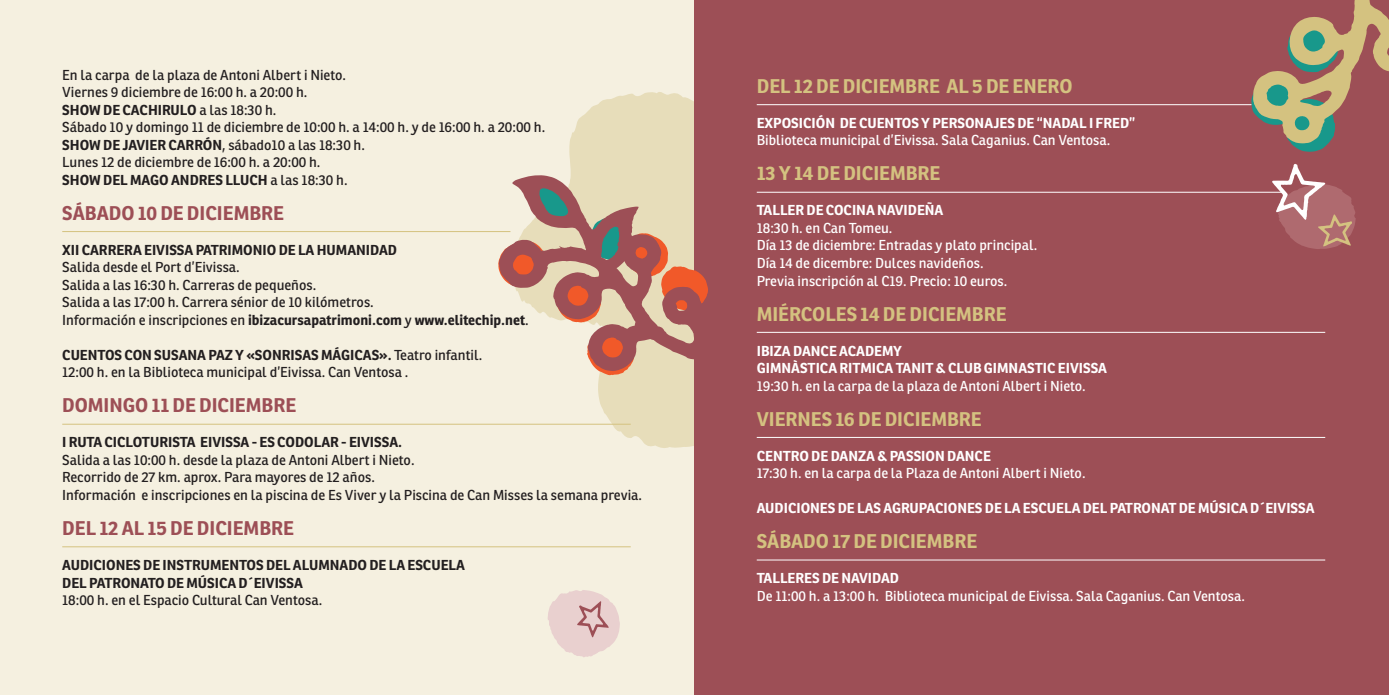
<style>
.page{position:relative;width:1389px;height:695px;background:#fff}
.page>*{position:absolute;margin:0;border:0;box-sizing:border-box;transform-origin:0 0}
.t1{font:700 19.25px "Ronnia";color:#d4c280}
.t2{font:700 19.25px "Ronnia";color:#9d4f56}
.Cuerpo_de_texto{font:14px "Ronnia";color:#231f20}
.t3{font:14px "Ronnia";color:#fff}
.Texto_preformateado{font:700 14px "Ronnia";color:#231f20}
.t4{font:700 14px "Ronnia";color:#fff}
.Texto_preformateado-2{font:14px "Ronnia";color:#231f20}
.s1{font-weight:400}
.s2{font-weight:700}
</style>
<div class="page">
<div style="left:0;top:0;width:694px;height:694px;background:#f5f0e0"></div>
<svg style="left:511px;top:92px;width:183px;height:356px;fill:#e7ddba"></svg>
<svg style="left:547px;top:590px;width:73px;height:67px"></svg>
<div style="left:694px;top:0;width:695px;height:694px;background:#9d4f56"></div>
<svg style="left:1251px;top:0;width:138px;height:152px"></svg>
<svg style="left:1272px;top:163px;width:84px;height:86px"></svg>
<hr style="left:62px;top:231px;width:448px;height:1px;background:#d4c280">
<hr style="left:62px;top:423px;width:569px;height:1px;background:#d4c280">
<hr style="left:62px;top:546px;width:569px;height:1px;background:#d4c280">
<hr style="left:757px;top:104px;width:494px;height:1px;background:#fff">
<hr style="left:757px;top:192px;width:527px;height:1px;background:#fff">
<hr style="left:757px;top:332px;width:568px;height:1px;background:#fff">
<hr style="left:757px;top:437px;width:568px;height:1px;background:#fff">
<hr style="left:757px;top:559px;width:568px;height:1px;background:#fff">
<svg style="left:587px;top:371px;width:47px;height:4px"></svg>
<svg style="left:498px;top:175px;width:210px;height:196px"></svg>
<p class="Cuerpo_de_texto" style="left:62px;top:66px;width:285px">En la carpa de la plaza de Antoni Albert i Nieto.</p>
<p class="Cuerpo_de_texto" style="left:62px;top:83px;width:247px">Viernes 9 diciembre de 16:00 h. a 20:00 h.</p>
<p class="Texto_preformateado" style="left:62px;top:101px;width:216px">SHOW DE CACHIRULO <span class="s1">a las 18:30 h.</span></p>
<p class="Cuerpo_de_texto" style="left:62px;top:118px;width:484px">Sábado 10 y domingo 11 de diciembre de 10:00 h. a 14:00 h. y de 16:00 h. a 20:00 h.</p>
<p class="Texto_preformateado-2" style="left:62px;top:136px;width:304px"><span class="s2">SHOW DE JAVIER CARRÓN</span>, sábado10 a las 18:30 h.</p>
<p class="Cuerpo_de_texto" style="left:62px;top:153px;width:260px">Lunes 12 de diciembre de 16:00 h. a 20:00 h.</p>
<p class="Texto_preformateado" style="left:62px;top:171px;width:287px">SHOW DEL MAGO ANDRES LLUCH <span class="s1">a las 18:30 h.</span></p>
<p class="t2" style="left:62px;top:200px;width:223px">SÁBADO 10 DE DICIEMBRE</p>
<p class="Texto_preformateado" style="left:62px;top:241px;width:336px">XII CARRERA EIVISSA PATRIMONIO DE LA HUMANIDAD</p>
<p class="Cuerpo_de_texto" style="left:62px;top:258px;width:179px">Salida desde el Port d’Eivissa.</p>
<p class="Cuerpo_de_texto" style="left:62px;top:276px;width:256px">Salida a las 16:30 h. Carreras de pequeños.</p>
<p class="Cuerpo_de_texto" style="left:62px;top:293px;width:313px">Salida a las 17:00 h. Carrera sénior de 10 kilómetros.</p>
<p class="Texto_preformateado" style="left:62px;top:311px;width:468px"><span class="s1">Información e inscripciones en</span> ibizacursapatrimoni.com <span class="s1">y</span> www.elitechip.net<span class="s1">.</span></p>
<p class="Texto_preformateado" style="left:62px;top:346px;width:422px">CUENTOS CON SUSANA PAZ Y «SONRISAS MÁGICAS». <span class="s1">Teatro infantil.</span></p>
<p class="Cuerpo_de_texto" style="left:62px;top:363px;width:348px">12:00 h. en la Biblioteca municipal d’Eivissa. Can Ventosa .</p>
<p class="t2" style="left:62px;top:393px;width:235px">DOMINGO 11 DE DICIEMBRE</p>
<p class="Texto_preformateado" style="left:62px;top:433px;width:341px">I RUTA CICLOTURISTA EIVISSA - ES CODOLAR - EIVISSA.</p>
<p class="Cuerpo_de_texto" style="left:62px;top:451px;width:354px">Salida a las 10:00 h. desde la plaza de Antoni Albert i Nieto.</p>
<p class="Cuerpo_de_texto" style="left:62px;top:468px;width:314px">Recorrido de 27 km. aprox. Para mayores de 12 años.</p>
<p class="Cuerpo_de_texto" style="left:62px;top:486px;width:581px">Información e inscripciones en la piscina de Es Viver y la Piscina de Can Misses la semana previa.</p>
<p class="t2" style="left:62px;top:515px;width:233px">DEL 12 AL 15 DE DICIEMBRE</p>
<p class="Texto_preformateado" style="left:62px;top:556px;width:404px">AUDICIONES DE INSTRUMENTOS DEL ALUMNADO DE LA ESCUELA</p>
<p class="Texto_preformateado" style="left:62px;top:573px;width:242px">DEL PATRONATO DE MÚSICA D´EIVISSA</p>
<p class="Cuerpo_de_texto" style="left:62px;top:591px;width:262px">18:00 h. en el Espacio Cultural Can Ventosa.</p>
<p class="t1" style="left:757px;top:74px;width:317px">DEL 12 DE DICIEMBRE AL 5 DE ENERO</p>
<p class="t4" style="left:757px;top:114px;width:380px">EXPOSICIÓN DE CUENTOS Y PERSONAJES DE “NADAL I FRED”</p>
<p class="t3" style="left:757px;top:132px;width:355px">Biblioteca municipal d’Eivissa. Sala Caganius. Can Ventosa.</p>
<p class="t1" style="left:757px;top:161px;width:185px">13 Y 14 DE DICIEMBRE</p>
<p class="t4" style="left:757px;top:201px;width:188px">TALLER DE COCINA NAVIDEÑA</p>
<p class="t3" style="left:757px;top:219px;width:137px">18:30 h. en Can Tomeu.</p>
<p class="t3" style="left:757px;top:237px;width:282px">Día 13 de diciembre: Entradas y plato principal.</p>
<p class="t3" style="left:757px;top:254px;width:228px">Día 14 de dicembre: Dulces navideños.</p>
<p class="t3" style="left:757px;top:272px;width:252px">Previa inscripción al C19. Precio: 10 euros.</p>
<p class="t1" style="left:757px;top:301px;width:251px">MIÉRCOLES 14 DE DICIEMBRE</p>
<p class="t4" style="left:757px;top:341px;width:147px">IBIZA DANCE ACADEMY</p>
<p class="t4" style="left:757px;top:359px;width:352px">GIMNÀSTICA RITMICA TANIT &amp; CLUB GIMNASTIC EIVISSA</p>
<p class="t3" style="left:757px;top:377px;width:331px">19:30 h. en la carpa de la plaza de Antoni Albert i Nieto.</p>
<p class="t1" style="left:757px;top:406px;width:227px">VIERNES 16 DE DICIEMBRE</p>
<p class="t4" style="left:757px;top:446px;width:236px">CENTRO DE DANZA &amp; PASSION DANCE</p>
<p class="t3" style="left:757px;top:464px;width:330px">17:30 h. en la carpa de la Plaza de Antoni Albert i Nieto.</p>
<p class="t4" style="left:757px;top:499px;width:559px">AUDICIONES DE LAS AGRUPACIONES DE LA ESCUELA DEL PATRONAT DE MÚSICA D´EIVISSA</p>
<p class="t1" style="left:757px;top:529px;width:222px">SÁBADO 17 DE DICIEMBRE</p>
<p class="t4" style="left:757px;top:569px;width:144px">TALLERES DE NAVIDAD</p>
<p class="t3" style="left:757px;top:587px;width:490px">De 11:00 h. a 13:00 h. Biblioteca municipal de Eivissa. Sala Caganius. Can Ventosa.</p>
</div>
